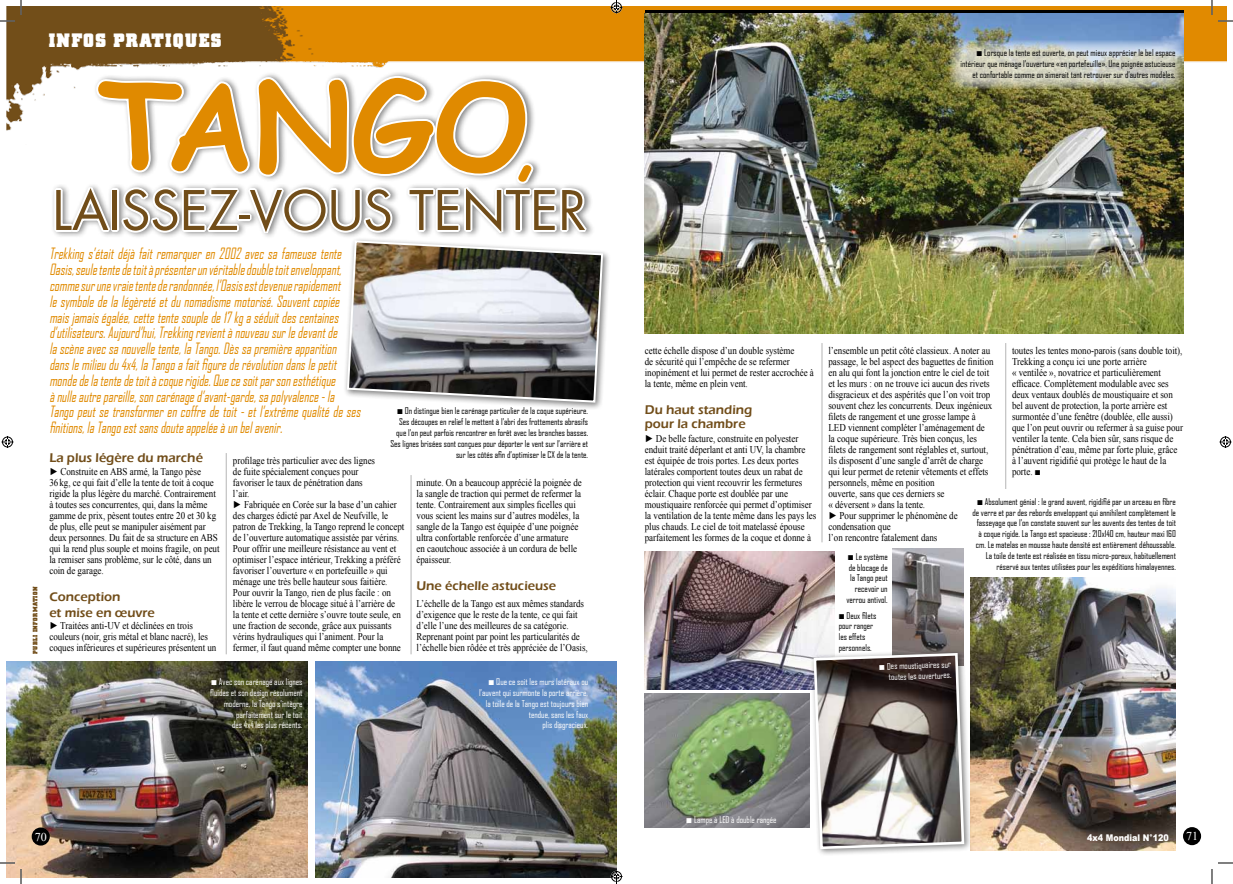
<style>
.page{position:relative;width:1233px;height:884px;background:#fff}
.page>*{position:absolute;margin:0;border:0;box-sizing:border-box;transform-origin:0 0}
.t1{font:700 120px "Comic Sans MS";color:#e08a00}
.t2{font:53px "Futura";color:#714d19}
.t3{font:21px "Blax Slab XXL";letter-spacing:.06em;color:#fff}
.t4{font:italic 14.9px/15.8px "Agency FB";color:#e08a00;scale:.87 1}
.t5{font:600 13px/16px "Eras ITC";color:#714d19}
.t6{font:12px "Times New Roman";color:#fff}
.t7{font:10.4px/11px "Times New Roman";letter-spacing:-.005em;color:#000;scale:.87 1}
.t8{font:900 9.2px "Arial";color:#fff;scale:.87 1}
.t9{font:9px/10.8px "Agency FB";color:#000;text-align:right}
.t10{font:9px/10.8px "Agency FB";color:#fff;text-align:right}
.t11{font:7px "Blax Slab XXL";letter-spacing:.06em;color:#714d19}
.s1{font-size:70px}
</style>
<div class="page">
<hr style="left:226px;top:453px;width:1px;height:201px;background:#000">
<hr style="left:410px;top:475px;width:1px;height:179px;background:#000">
<hr style="left:821px;top:343px;width:1px;height:199px;background:#000">
<hr style="left:1005px;top:343px;width:1px;height:146px;background:#000">
<img style="left:7px;top:662px;width:300px;height:215px">
<img style="left:316px;top:662px;width:300px;height:215px">
<img style="left:893px;top:549px;width:70px;height:100px">
<img style="left:7px;top:7px;width:1219px;height:138px">
<div style="left:32px;top:827px;width:18px;height:18px;background:#000;border-radius:50%"></div>
<img style="left:645px;top:13px;width:538px;height:321px">
<img style="left:971px;top:578px;width:204px;height:272px">
<img style="left:645px;top:551px;width:189px;height:138px">
<img style="left:645px;top:693px;width:164px;height:134px">
<div style="left:1183px;top:827px;width:18px;height:18px;background:#000;border-radius:50%"></div>
<div style="left:809px;top:649px;width:163px;height:208px;background:#000;opacity:.5"></div>
<div style="left:343px;top:236px;width:268px;height:174px;background:#000;opacity:.5"></div>
<svg style="left:949px;top:41px;width:234px;height:48px;background:#bec2b5"></svg>
<svg style="left:1218px;top:20px;width:15px;height:2px"></svg>
<svg style="left:1218px;top:862px;width:15px;height:2px"></svg>
<svg style="left:0;top:0;width:22px;height:22px"></svg>
<svg style="left:0;top:862px;width:22px;height:22px"></svg>
<svg style="left:1211px;top:0;width:1px;height:15px"></svg>
<svg style="left:1211px;top:869px;width:1px;height:15px"></svg>
<svg style="left:2px;top:436px;width:12px;height:12px"></svg>
<svg style="left:1219px;top:436px;width:12px;height:12px"></svg>
<svg style="left:610px;top:0;width:12px;height:14px"></svg>
<svg style="left:610px;top:870px;width:12px;height:14px"></svg>
<svg style="left:212px;top:680px;width:4px;height:5px"></svg>
<svg style="left:489px;top:680px;width:5px;height:5px"></svg>
<svg style="left:52px;top:74px;width:552px;height:336px"></svg>
<svg style="left:686px;top:818px;width:5px;height:5px"></svg>
<svg style="left:812px;top:652px;width:153px;height:198px"></svg>
<svg style="left:977px;top:51px;width:4px;height:5px"></svg>
<h3 class="t3" style="left:49px;top:29px;width:174px">INFOS PRATIQUES</h3>
<p class="t11" style="left:31px;top:654px;width:69px;rotate:-90deg">PUBLI INFORMATION</p>
<h1 class="t1" style="left:98px;top:38px;width:445px">TANGO<span class="s1">,</span></h1>
<h2 class="t2" style="left:52px;top:174px;width:536px">LAISSEZ-VOUS TENTER</h2>
<p class="t4" style="left:49px;top:246px;width:363px">Trekking s’était déjà fait remarquer en 2002 avec sa fameuse tente Oasis,seuletentedetoitàprésenterunvéritabledoubletoitenveloppant, commesurunevraietentederandonnée,l’Oasisestdevenuerapidement lesymboledelalégèretéetdunomadismemotorisé.Souventcopiée maisjamaiségalée,cettetentesouplede17kgaséduitdescentaines d’utilisateurs.Aujourd’hui,Trekkingrevientànouveausurledevantde lascèneavecsanouvelletente,laTango.Dèssapremièreapparition danslemilieudu4x4,laTangoafaitfigurederévolutiondanslepetit mondedelatentedetoitàcoquerigide.Quecesoitparsonesthétique ànulleautrepareille,soncarénaged’avant-garde,sapolyvalence-la Tangopeutsetransformerencoffredetoit-etl’extrêmequalitédeses finitions,laTangoestsansdouteappeléeàunbelavenir.</p>
<p class="t9" style="left:390px;top:405px;width:199px">On distingue bien le carénage particulier de la coque supérieure.<br>Ses découpes en relief le mettent à l’abri des frottements abrasifs que l’on peut parfois rencontrer en forêt avec les branches basses.<br>Ses lignes brisées sont conçues pour déporter le vent sur l’arrière et sur les côtés afin d’optimiser le CX de la tente.</p>
<p class="t5" style="left:49px;top:450px;width:155px">La plus légère du marché</p>
<p class="t7" style="left:49px;top:466px;width:197px">► Construite en ABS armé, la Tango pèse 36kg, ce qui fait d’elle la tente de toit à coque rigide la plus légère du marché. Contrairement à toutes ses concurrentes, qui, dans la même gamme de prix, pèsent toutes entre 20 et 30 kg de plus, elle peut se manipuler aisément par deux personnes. Du fait de sa structure en ABS qui la rend plus souple et moins fragile, on peut la remiser sans problème, sur le côté, dans un coin de garage.</p>
<p class="t5" style="left:49px;top:589px;width:107px">Conception<br>et mise en œuvre</p>
<p class="t7" style="left:49px;top:620px;width:193px">► Traitées anti-UV et déclinées en trois couleurs (noir, gris métal et blanc nacré), les coques inférieures et supérieures présentent un</p>
<p class="t7" style="left:233px;top:455px;width:199px">profilage très particulier avec des lignes<br>de fuite spécialement conçues pour<br>favoriser le taux de pénétration dans<br>l’air.<br>► Fabriquée en Corée sur la base d’un cahier des charges édicté par Axel de Neufville, le patron de Trekking, la Tango reprend le concept de l’ouverture automatique assistée par vérins.<br>Pour offrir une meilleure résistance au vent et optimiser l’espace intérieur, Trekking a préféré favoriser l’ouverture « en portefeuille » qui ménage une très belle hauteur sous faitière.<br>Pour ouvrir la Tango, rien de plus facile : on libère le verrou de blocage situé à l’arrière de<br>la tente et cette dernière s’ouvre toute seule, en une fraction de seconde, grâce aux puissants vérins hydrauliques qui l’animent. Pour la fermer, il faut quand même compter une bonne</p>
<p class="t7" style="left:416px;top:477px;width:191px">minute. On a beaucoup apprécié la poignée de la sangle de traction qui permet de refermer la tente. Contrairement aux simples ficelles qui vous scient les mains sur d’autres modèles, la sangle de la Tango est équipée d’une poignée ultra confortable renforcée d’une armature<br>en caoutchouc associée à un cordura de belle épaisseur.</p>
<p class="t5" style="left:416px;top:578px;width:141px">Une échelle astucieuse</p>
<p class="t7" style="left:416px;top:598px;width:198px">L’échelle de la Tango est aux mêmes standards d’exigence que le reste de la tente, ce qui fait d’elle l’une des meilleures de sa catégorie.<br>Reprenant point par point les particularités de l’échelle bien rôdée et très appréciée de l’Oasis,</p>
<p class="t10" style="left:210px;top:676px;width:94px">Avec son carénage aux lignes fluides et son design résolument moderne, la Tango s’intègre parfaitement sur le toit<br>des 4x4 les plus récents.</p>
<p class="t10" style="left:479px;top:676px;width:111px">Que ce soit les murs latéraux ou l’auvent qui surmonte la porte arrière, la toile de la Tango est toujours bien tendue, sans les faux<br>plis disgracieux.</p>
<p class="t6" style="left:35px;top:829px;width:13px">70</p>
<p class="t9" style="left:960px;top:47px;width:216px">Lorsque la tente est ouverte, on peut mieux apprécier le bel espace intérieur que ménage l’ouverture «en portefeuille». Une poignée astucieuse et confortable comme on aimerait tant retrouver sur d’autres modèles.</p>
<p class="t7" style="left:645px;top:345px;width:196px">cette échelle dispose d’un double système<br>de sécurité qui l’empêche de se refermer inopinément et lui permet de rester accrochée à la tente, même en plein vent.</p>
<p class="t5" style="left:645px;top:403px;width:109px;line-height:14px">Du haut standing pour la chambre</p>
<p class="t7" style="left:645px;top:433px;width:199px">► De belle facture, construite en polyester enduit traité déperlant et anti UV, la chambre est équipée de trois portes. Les deux portes latérales comportent toutes deux un rabat de protection qui vient recouvrir les fermetures éclair. Chaque porte est doublée par une moustiquaire renforcée qui permet d’optimiser la ventilation de la tente même dans les pays les plus chauds. Le ciel de toit matelassé épouse parfaitement les formes de la coque et donne à</p>
<p class="t7" style="left:828px;top:345px;width:191px">l’ensemble un petit côté classieux. A noter au passage, le bel aspect des baguettes de finition en alu qui font la jonction entre le ciel de toit et les murs : on ne trouve ici aucun des rivets disgracieux et des aspérités que l’on voit trop souvent chez les concurrents. Deux ingénieux filets de rangement et une grosse lampe à LED viennent compléter l’aménagement de la coque supérieure. Très bien conçus, les filets de rangement sont réglables et, surtout, ils disposent d’une sangle d’arrêt de charge qui leur permet de retenir vêtements et effets personnels, même en position<br>ouverte, sans que ces derniers se<br>« déversent » dans la tente.<br>► Pour supprimer le phénomène de condensation que<br>l’on rencontre fatalement dans</p>
<p class="t7" style="left:1012px;top:345px;width:198px">toutes les tentes mono-parois (sans double toit), Trekking a conçu ici une porte arrière<br>« ventilée », novatrice et particulièrement efficace. Complètement modulable avec ses deux ventaux doublés de moustiquaire et son bel auvent de protection, la porte arrière est surmontée d’une fenêtre (doublée, elle aussi) que l’on peut ouvrir ou refermer à sa guise pour ventiler la tente. Cela bien sûr, sans risque de pénétration d’eau, même par forte pluie, grâce à l’auvent rigidifié qui protège le haut de la porte.</p>
<p class="t9" style="left:972px;top:496px;width:205px">Absolument génial : le grand auvent, rigidifié par un arceau en fibre<br>de verre et par des rebords enveloppant qui annihilent complètement le fasseyage que l’on constate souvent sur les auvents des tentes de toit à coque rigide. La Tango est spacieuse : 210x140 cm, hauteur maxi 160 cm. Le matelas en mousse haute densité est entièrement déhoussable.<br>La toile de tente est réalisée en tissu micro-poreux, habituellement réservé aux tentes utilisées pour les expéditions himalayennes.</p>
<p class="t9" style="left:846px;top:551px;width:43px">Le système<br>de blocage de la Tango peut recevoir un verrou antivol.</p>
<p class="t9" style="left:839px;top:610px;width:39px;text-align:left;text-indent:8px">Deux filets pour ranger les effets personnels.</p>
<p class="t10" style="left:886px;top:661px;width:66px;text-align:left;rotate:-2deg">Des moustiquaires sur toutes les ouvertures.</p>
<p class="t10" style="left:694px;top:814px;width:84px">Lampe à LED à double rangée</p>
<p class="t8" style="left:1087px;top:831px;width:95px">4x4 Mondial N°120</p>
<p class="t6" style="left:1186px;top:828px;width:13px">71</p>
</div>
